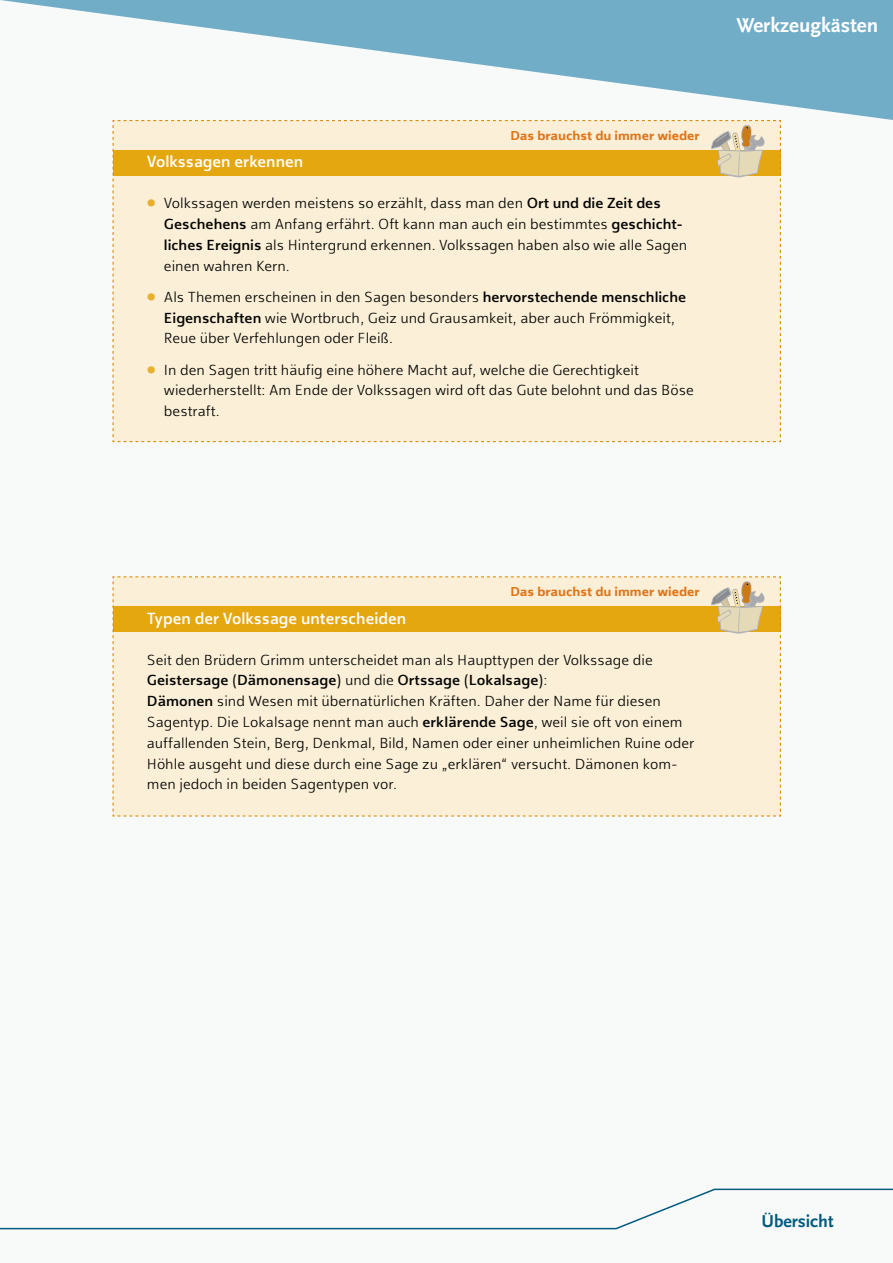
<style>
.page{position:relative;width:893px;height:1263px;background:#f8f9f9}
.page>*{position:absolute;margin:0;border:0;box-sizing:border-box;transform-origin:0 0}
.t1{font:700 21px "Scala Sans Pro";color:#fff}
.t2{font:700 18px "Scala Sans Pro";color:#005b7f}
.t3{font:600 16.05px "bs Friedrich Sans 1";color:#fff}
.t4{font:300 14.4px/20.7px "bs Friedrich Sans 1";color:#040503}
.t5{font:700 12.75px "bs Friedrich Sans 1";color:#de761b}
.s1{color:#e8af2d}
.s2{font-weight:600}
</style>
<div class="page">
<svg style="left:1px;top:0;width:892px;height:120px"></svg>
<svg style="left:0;top:1188px;width:893px;height:42px"></svg>
<svg style="left:113px;top:120px;width:668px;height:322px;background:#f8e8c6"></svg>
<svg style="left:113px;top:576px;width:668px;height:240px;background:#f8e6c1"></svg>
<h1 class="t1" style="left:737px;top:13px;width:143px">Werkzeugkästen</h1>
<p class="t3" style="left:147px;top:151px;width:158px">Volkssagen erkennen</p>
<p class="t5" style="left:510px;top:127px;width:191px">Das brauchst du immer wieder</p>
<p class="t4" style="left:164px;top:194px;width:525px;text-indent:-17px"><span class="s1">⦁</span> Volkssagen werden meistens so erzählt, dass man den <span class="s2">Ort und die Zeit des Geschehens</span> am Anfang erfährt. Oft kann man auch ein bestimmtes <span class="s2">geschicht&shy;liches Ereignis</span> als Hintergrund erkennen. Volkssagen haben also wie alle Sagen einen wahren Kern.</p>
<p class="t4" style="left:164px;top:287px;width:524px;text-indent:-17px"><span class="s1">⦁</span> Als Themen erscheinen in den Sagen besonders <span class="s2">hervorstechende menschliche<br>Eigenschaften</span> wie Wortbruch, Geiz und Grausamkeit, aber auch Frömmigkeit,<br>Reue über Verfehlungen oder Fleiß.</p>
<p class="t4" style="left:164px;top:360px;width:531px;text-indent:-17px"><span class="s1">⦁</span> In den Sagen tritt häufig eine höhere Macht auf, welche die Gerechtigkeit wiederherstellt: Am Ende der Volkssagen wird oft das Gute belohnt und das Böse bestraft.</p>
<p class="t3" style="left:147px;top:608px;width:261px">Typen der Volkssage unterscheiden</p>
<p class="t5" style="left:510px;top:583px;width:191px">Das brauchst du immer wieder</p>
<p class="t4" style="left:147px;top:650px;width:549px">Seit den Brüdern Grimm unterscheidet man als Haupttypen der Volkssage die <span class="s2">Geistersage (Dämonensage)</span> und die <span class="s2">Ortssage (Lokalsage)</span>:<br><span class="s2">Dämonen</span> sind Wesen mit übernatürlichen Kräften. Daher der Name für diesen Sagentyp. Die Lokalsage nennt man auch <span class="s2">erklärende Sage</span>, weil sie oft von einem auffallenden Stein, Berg, Denkmal, Bild, Namen oder einer unheimlichen Ruine oder Höhle ausgeht und diese durch eine Sage zu „erklären“ versucht. Dämonen kom&shy;men jedoch in beiden Sagentypen vor.</p>
<p class="t2" style="left:761px;top:1210px;width:74px">Übersicht</p>
</div>
